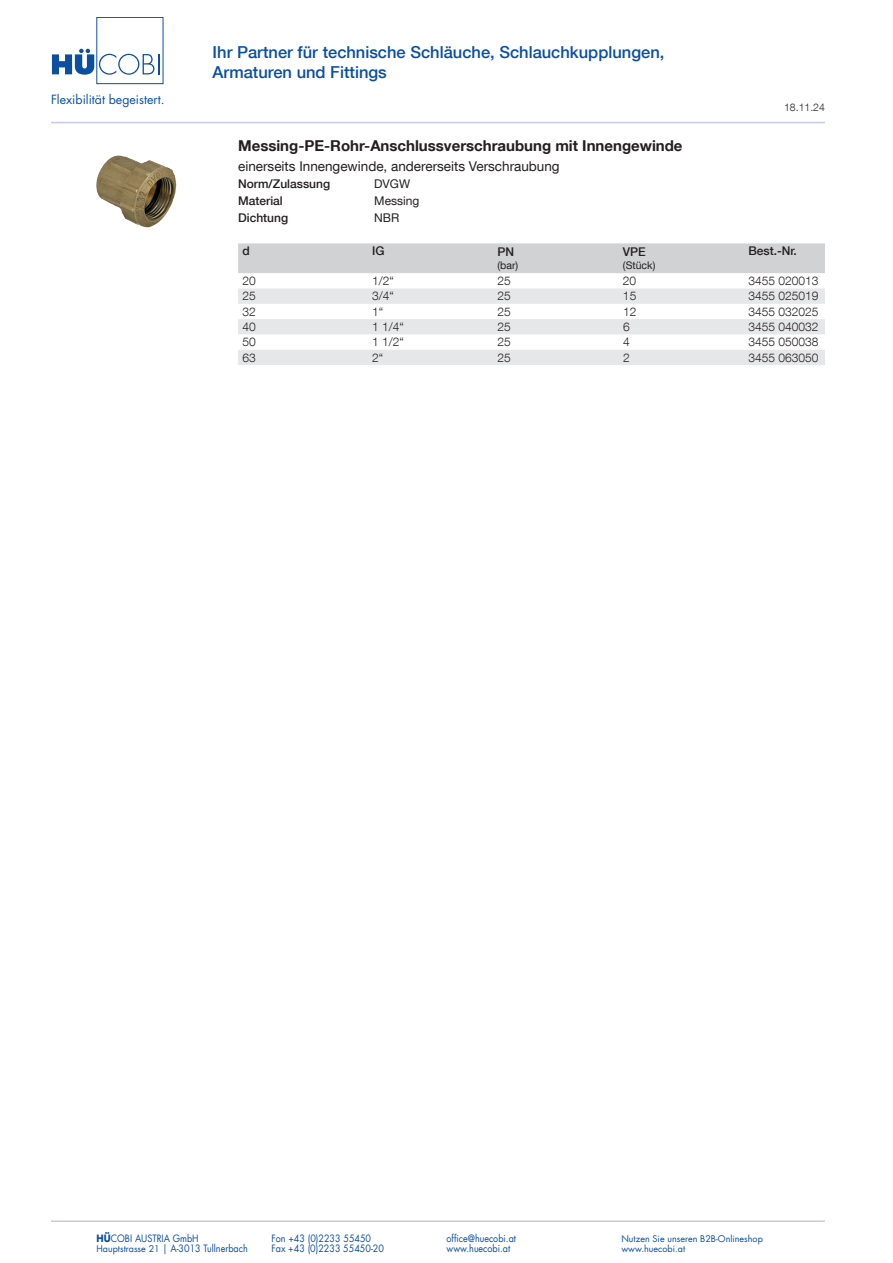
<style>
.page{position:relative;width:893px;height:1263px;background:#fff}
.page>*{position:absolute;margin:0;border:0;box-sizing:border-box;transform-origin:0 0}
.t1{font:500 16.5px/19.8px "Helvetica Neue LT Com";color:#0a4fa2}
.t2{font:700 15px "Helvetica Neue LT Com";color:#231f20}
.t3{font:13.5px "Helvetica Neue LT Com";color:#231f20}
.t4{font:12.3px "Futura LT";color:#0a4fa2}
.t5{font:300 12px "Helvetica Neue LT Com";color:#231f20}
.t6{font:500 12px "Helvetica Neue LT Com";color:#231f20}
.t7{font:12px "Helvetica Neue LT Com";color:#231f20}
.t8{font:10.5px "Helvetica Neue LT Com";color:#231f20}
.t9{font:300 10.5px "Helvetica Neue LT Com";color:#231f20}
.t10{font:9.9px "Futura LT";color:#0a4fa2;scale:.91 1}
.t11{font:9px "Futura LT";color:#0a4fa2}
.s1{font-weight:700}
.s2{font-size:9px}
</style>
<div class="page">
<hr style="left:51px;top:122px;width:774px;height:1px;background:#c7cbe6">
<hr style="left:51px;top:1220px;width:774px;height:2px;background:#c7cbe6">
<div style="left:96px;top:17px;width:67px;height:67px;border:1px solid #0a4fa2"></div>
<svg style="left:52px;top:49px;width:108px;height:26px"></svg>
<div style="left:238px;top:243px;width:587px;height:30px;background:#d1d2d4"></div>
<svg style="left:238px;top:288px;width:587px;height:77px;fill:#e6e7e9"></svg>
<img style="left:96px;top:155px;width:81px;height:72px">
<p class="t4" style="left:51px;top:91px;width:115px">Flexibilität begeistert.</p>
<h1 class="t1" style="left:213px;top:42px;width:453px">Ihr Partner für technische Schläuche, Schlauchkupplungen,<br>Armaturen und Fittings</h1>
<h2 class="t2" style="left:238px;top:136px;width:446px">Messing-PE-Rohr-Anschlussverschraubung mit Innengewinde</h2>
<h3 class="t3" style="left:238px;top:158px;width:323px">einerseits Innengewinde, andererseits Verschraubung</h3>
<p class="t6" style="left:238px;top:177px;width:94px">Norm/Zulassung</p>
<p class="t7" style="left:374px;top:176px;width:37px">DVGW</p>
<p class="t6" style="left:238px;top:194px;width:46px">Material</p>
<p class="t7" style="left:374px;top:193px;width:47px">Messing</p>
<p class="t6" style="left:238px;top:211px;width:52px">Dichtung</p>
<p class="t7" style="left:374px;top:210px;width:27px">NBR</p>
<p class="t6" style="left:242px;top:244px;width:9px">d</p>
<p class="t6" style="left:372px;top:244px;width:14px">IG</p>
<p class="t6" style="left:497px;top:245px;width:18px">PN</p>
<p class="t8" style="left:497px;top:259px;width:22px">(bar)</p>
<p class="t6" style="left:623px;top:245px;width:24px">VPE</p>
<p class="t8" style="left:623px;top:259px;width:34px">(Stück)</p>
<p class="t9" style="left:784px;top:101px;width:42px">18.11.24</p>
<p class="t6" style="left:748px;top:244px;width:50px">Best.-Nr.</p>
<p class="t5" style="left:242px;top:273px;width:15px">20</p>
<p class="t5" style="left:372px;top:273px;width:23px">1/2“</p>
<p class="t5" style="left:497px;top:273px;width:15px">25</p>
<p class="t5" style="left:623px;top:273px;width:15px">20</p>
<p class="t5" style="left:748px;top:273px;width:72px">3455 020013</p>
<p class="t5" style="left:242px;top:289px;width:15px">25</p>
<p class="t5" style="left:372px;top:289px;width:23px">3/4“</p>
<p class="t5" style="left:497px;top:289px;width:15px">25</p>
<p class="t5" style="left:623px;top:289px;width:15px">15</p>
<p class="t5" style="left:748px;top:289px;width:72px">3455 025019</p>
<p class="t5" style="left:242px;top:304px;width:15px">32</p>
<p class="t5" style="left:372px;top:304px;width:13px">1“</p>
<p class="t5" style="left:498px;top:304px;width:15px">25</p>
<p class="t5" style="left:623px;top:304px;width:15px">12</p>
<p class="t5" style="left:748px;top:304px;width:72px">3455 032025</p>
<p class="t5" style="left:242px;top:319px;width:15px">40</p>
<p class="t5" style="left:372px;top:319px;width:33px">1 1/4“</p>
<p class="t5" style="left:498px;top:319px;width:15px">25</p>
<p class="t5" style="left:623px;top:319px;width:8px">6</p>
<p class="t5" style="left:748px;top:319px;width:72px">3455 040032</p>
<p class="t5" style="left:242px;top:335px;width:15px">50</p>
<p class="t5" style="left:372px;top:335px;width:33px">1 1/2“</p>
<p class="t5" style="left:498px;top:335px;width:15px">25</p>
<p class="t5" style="left:623px;top:335px;width:8px">4</p>
<p class="t5" style="left:748px;top:335px;width:72px">3455 050038</p>
<p class="t5" style="left:242px;top:350px;width:15px">63</p>
<p class="t5" style="left:372px;top:350px;width:13px">2“</p>
<p class="t5" style="left:498px;top:350px;width:15px">25</p>
<p class="t5" style="left:623px;top:350px;width:8px">2</p>
<p class="t5" style="left:748px;top:350px;width:72px">3455 063050</p>
<p class="t10" style="left:97px;top:1232px;width:114px"><span class="s1">HÜ</span>COBI AUSTRIA GmbH</p>
<p class="t10" style="left:271px;top:1232px;width:111px">Fon +43 (0)2233 55450</p>
<p class="t10" style="left:446px;top:1232px;width:78px">office@huecobi.at</p>
<p class="t11" style="left:621px;top:1233px;width:143px">Nutzen Sie unseren B2B-Onlineshop</p>
<p class="t10" style="left:97px;top:1242px;width:168px"><span class="s2">Hauptstrasse 21</span> | A-3013 Tullnerbach</p>
<p class="t10" style="left:271px;top:1242px;width:125px">Fax +43 (0)2233 55450-20</p>
<p class="t10" style="left:446px;top:1242px;width:72px">www.huecobi.at</p>
<p class="t11" style="left:621px;top:1243px;width:65px">www.huecobi.at</p>
</div>
